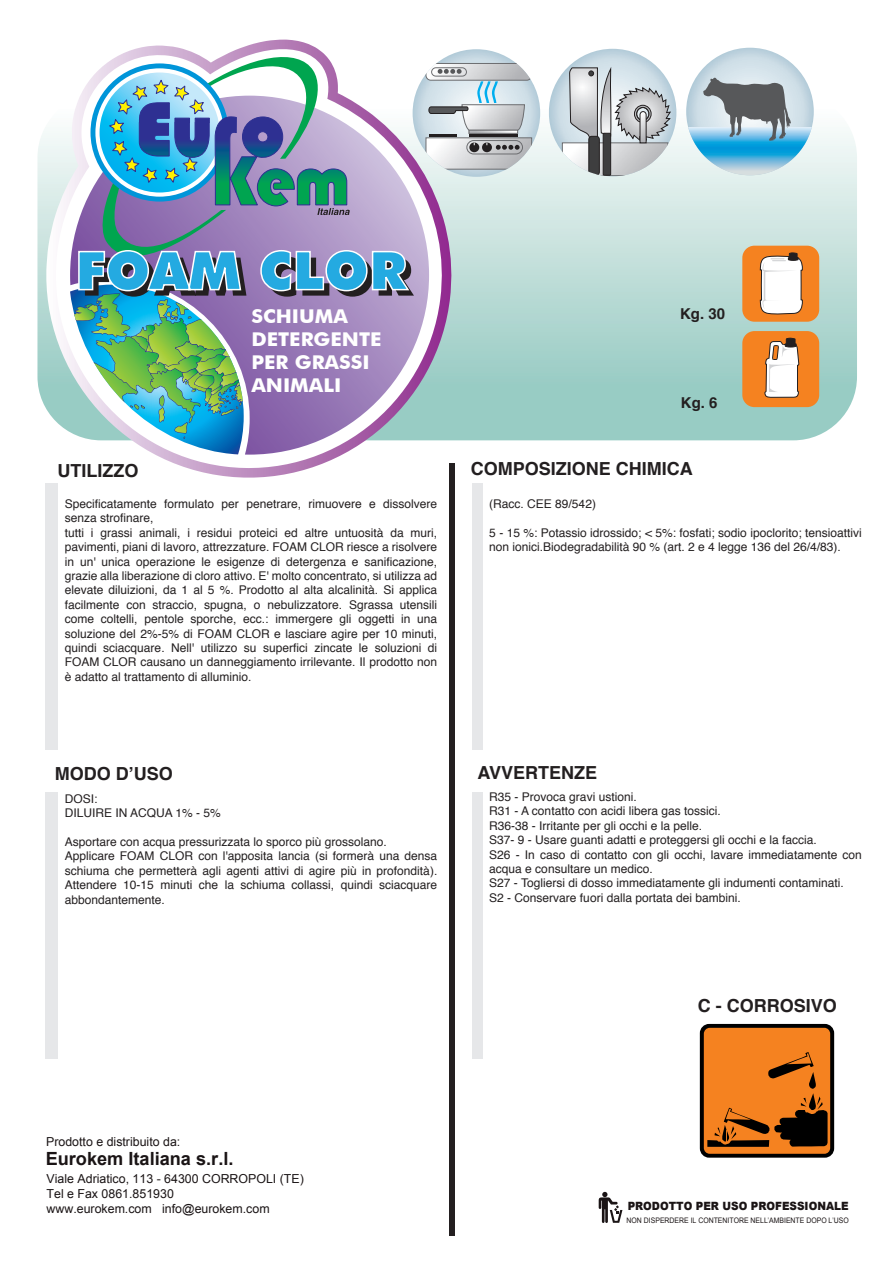
<style>
.page{position:relative;width:893px;height:1263px;background:#fff}
.page>*{position:absolute;margin:0;border:0;box-sizing:border-box;transform-origin:0 0}
.t1{font:900 53.1px "Futura BT";color:#231f20}
.t2{font:700 19.05px/22.8px "Futura BT";color:#fff;scale:1.06 1}
.t3{font:700 18.15px "Arial Special G1";color:#1a1415}
.t4{font:700 18px "Helvetica";color:#231f20}
.t5{font:700 15px "Helvetica";color:#231f20}
.t6{font:12.45px/14.9px "Arial";color:#1a1415}
.t7{font:12px/14.4px "Helvetica";color:#231f20}
.t8{font:900 11.4px "Arial";color:#1a1415;scale:.91 1}
.t9{font:7.5px "Arial Special G1";color:#1a1415;scale:.91 1}
.s1{font-family:"Arial Narrow"}
</style>
<div class="page">
<div style="left:472px;top:792px;width:11px;height:266px;background:#e6e7e9"></div>
<svg style="left:37px;top:94px;width:820px;height:346px;background:#bcdcd7"></svg>
<div style="left:742px;top:331px;width:77px;height:76px;background:#f58220;border-radius:12px"></div>
<svg style="left:764px;top:338px;width:36px;height:60px"></svg>
<div style="left:742px;top:246px;width:77px;height:76px;background:#f58220;border-radius:12px"></div>
<svg style="left:759px;top:253px;width:44px;height:62px;background:#e7d8cc"></svg>
<svg style="left:599px;top:1192px;width:23px;height:31px"></svg>
<svg style="left:700px;top:1024px;width:134px;height:134px;background:#0e0a07"></svg>
<div style="left:704px;top:1028px;width:126px;height:126px;background:#f58220;border-radius:6px"></div>
<svg style="left:44px;top:40px;width:407px;height:438px"></svg>
<svg style="left:70px;top:96px;width:359px;height:359px"></svg>
<div style="left:449px;top:463px;width:6px;height:773px;background:#231f20"></div>
<div style="left:472px;top:483px;width:11px;height:266px;background:#e6e7e9"></div>
<div style="left:46px;top:792px;width:12px;height:266px;background:#e6e7e9"></div>
<div style="left:46px;top:483px;width:12px;height:266px;background:#e6e7e9"></div>
<svg style="left:70px;top:47px;width:341px;height:407px"></svg>
<img style="left:686px;top:48px;width:128px;height:127px;border-radius:64px">
<img style="left:688px;top:127px;width:124px;height:48px">
<svg style="left:703px;top:77px;width:88px;height:64px;background:#8c9ca6"></svg>
<img style="left:549px;top:49px;width:127px;height:127px;border-radius:64px">
<svg style="left:562px;top:68px;width:109px;height:108px;background:#c3c8cb"></svg>
<div style="left:603px;top:133px;width:8px;height:42px;background:#3e3e3f"></div>
<div style="left:603px;top:133px;width:8px;height:42px;border:1px solid #231f20"></div>
<img style="left:413px;top:49px;width:127px;height:128px;border-radius:64px">
<img style="left:426px;top:63px;width:104px;height:17px">
<div style="left:426px;top:63px;width:106px;height:17px;border:1px solid #6c6d70;border-radius:5px"></div>
<hr style="left:469px;top:135px;width:49px;height:2px;background:#231f20">
<div style="left:469px;top:130px;width:49px;height:3px;border:1px solid #6c6d70"></div>
<svg style="left:429px;top:67px;width:96px;height:63px;background:#c6d0d5"></svg>
<hr style="left:429px;top:135px;width:28px;height:2px;background:#231f20">
<svg style="left:426px;top:137px;width:106px;height:32px"></svg>
<svg style="left:707px;top:1052px;width:120px;height:95px"></svg>
<h1 class="t1" style="left:81px;top:244px;width:333px">FOAM CLOR</h1>
<h2 class="t2" style="left:251px;top:305px;width:124px">SCHIUMA<br>DETERGENTE<br>PER GRASSI<br>ANIMALI</h2>
<p class="t5" style="left:680px;top:302px;width:47px">Kg. 30</p>
<p class="t5" style="left:681px;top:390px;width:38px">Kg. 6</p>
<h3 class="t4" style="left:57px;top:456px;width:83px">UTILIZZO</h3>
<h3 class="t4" style="left:471px;top:454px;width:224px">COMPOSIZIONE CHIMICA</h3>
<p class="t7" style="left:65px;top:497px;width:374px">Specificatamente formulato per penetrare, rimuovere e dissolvere senza strofinare,<br>tutti i grassi animali, i residui proteici ed altre untuosità da muri, pavimenti, piani di lavoro, attrezzature. FOAM CLOR riesce a risolvere in un' unica operazione le esigenze di detergenza e sanificazione, grazie alla liberazione di cloro attivo. E' molto concentrato, si utilizza ad elevate diluizioni, da 1 al 5 %. Prodotto al alta alcalinità. Si applica facilmente con straccio, spugna, o nebulizzatore. Sgrassa utensili come coltelli, pentole sporche, ecc.: immergere gli oggetti in una soluzione del 2%-5% di FOAM CLOR e lasciare agire per 10 minuti, quindi sciacquare. Nell' utilizzo su superfici zincate le soluzioni di FOAM CLOR causano un danneggiamento irrilevante. Il prodotto non è adatto al trattamento di alluminio.</p>
<p class="t7" style="left:489px;top:497px;width:108px">(Racc. CEE 89/542)</p>
<p class="t7" style="left:489px;top:526px;width:374px">5 - 15 %: Potassio idrossido; &lt; 5%: fosfati; sodio ipoclorito; tensioattivi non ionici.Biodegradabilità 90 % (art. 2 e 4 legge 136 del 26/4/83).</p>
<h3 class="t4" style="left:55px;top:759px;width:120px">MODO D’USO</h3>
<p class="t7" style="left:65px;top:792px;width:158px">DOSI:<br>DILUIRE IN ACQUA 1% - 5%</p>
<p class="t7" style="left:65px;top:835px;width:374px">Asportare con acqua pressurizzata lo sporco più grossolano.<br>Applicare FOAM CLOR con l'apposita lancia (si formerà una densa schiuma che permetterà agli agenti attivi di agire più in profondità).<br>Attendere 10-15 minuti che la schiuma collassi, quindi sciacquare abbondantemente.</p>
<h3 class="t4" style="left:478px;top:758px;width:121px">AVVERTENZE</h3>
<p class="t7" style="left:489px;top:790px;width:374px">R35 - Provoca gravi ustioni.<br>R31 - A contatto con acidi libera gas tossici.<br>R36-38 - Irritante per gli occhi e la pelle.<br>S37- 9 - Usare guanti adatti e proteggersi gli occhi e la faccia.<br>S26 - In caso di contatto con gli occhi, lavare immediatamente con acqua e consultare un medico.<br>S27 - Togliersi di dosso immediatamente gli indumenti contaminati.<br>S2 - Conservare fuori dalla portata dei bambini.</p>
<h3 class="t4" style="left:698px;top:991px;width:141px">C - CORROSIVO</h3>
<p class="t6" style="left:46px;top:1134px;width:136px">Prodotto e distribuito da:</p>
<p class="t6" style="left:47px;top:1171px;width:259px">Viale Adriatico, 113 - 64300 CORROPOLI (TE)<br>Tel e Fax 0861.851930<br>www.eurokem.com info@eurokem.com</p>
<h3 class="t3" style="left:46px;top:1146px;width:189px">Eurokem Italiana s.r.l.</h3>
<p class="t8" style="left:628px;top:1197px;width:244px">PRODOTTO PER USO PROFESSIONALE</p>
<p class="t9" style="left:627px;top:1215px;width:246px">NON DISPERDERE IL CONTENITORE NELL<span class="s1">’</span>AMBIENTE DOPO L<span class="s1">’</span>USO</p>
</div>
